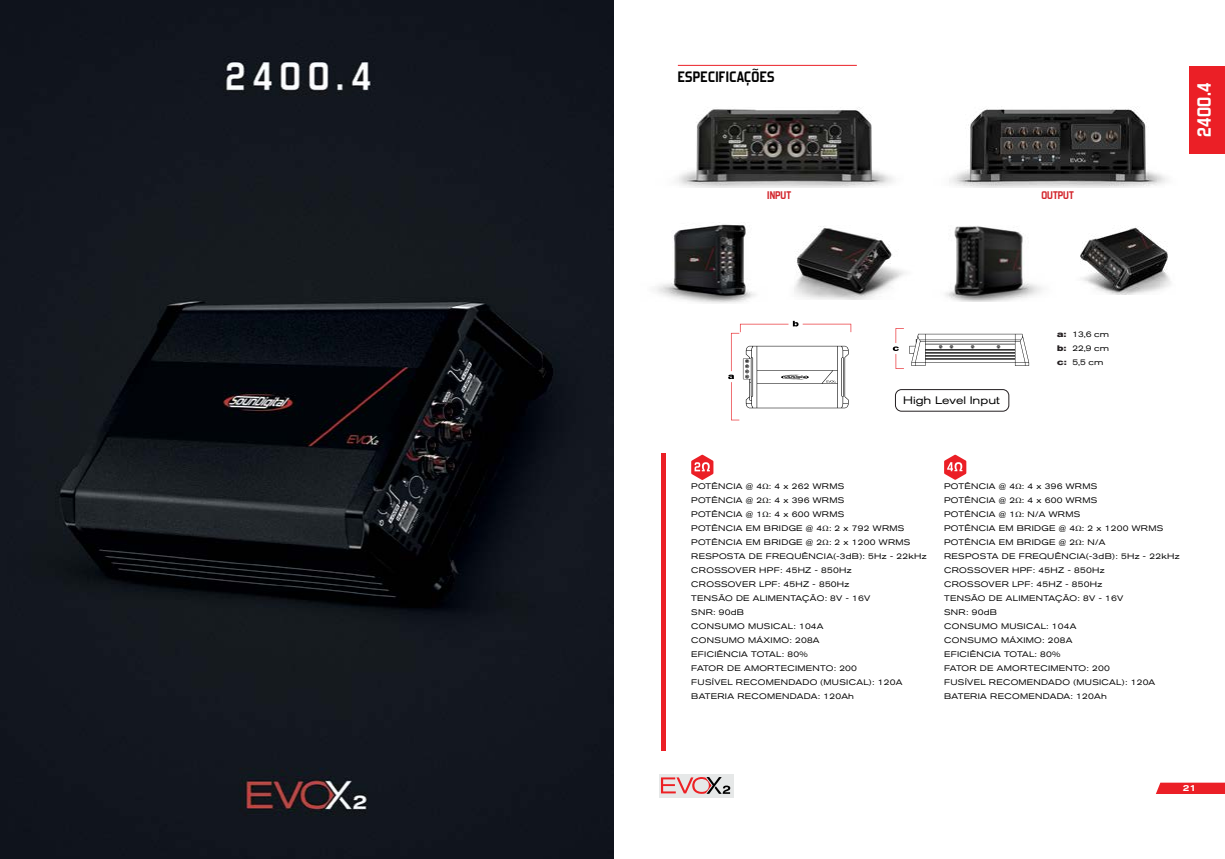
<style>
.page{position:relative;width:1225px;height:859px;background:#fff}
.page>*{position:absolute;margin:0;border:0;box-sizing:border-box;transform-origin:0 0}
.t1{font:700 19px "Forgotten Futurist Rg";color:#fff}
.t2{font:700 15px "Forgotten Futurist Rg";letter-spacing:.02em;color:#000}
.t3{font:700 11px "Forgotten Futurist Rg";color:#d2232a}
.t4{font:expanded 10.8px "Akzidenz Grotesk BQ";color:#000}
.t5{font:500 expanded 9px "Akzidenz Grotesk BE";color:#fff}
.t6{font:expanded 8px/14px "Akzidenz Grotesk BQ";letter-spacing:.04em;color:#000}
.t7{font:700 expanded 8px/14px "Akzidenz Grotesk BQ";color:#241f21;text-align:justify}
</style>
<div class="page">
<div style="left:659px;top:774px;width:74px;height:24px;background:#e6e8e8"></div>
<svg style="left:661px;top:777px;width:69px;height:17px"></svg>
<hr style="left:678px;top:65px;width:179px;height:1px;background:#eb1f26">
<div style="left:1189px;top:66px;width:36px;height:88px;background:#eb1f26"></div>
<svg style="left:1156px;top:783px;width:69px;height:11px"></svg>
<hr style="left:661px;top:454px;width:4px;height:297px;background:#eb1f26">
<img style="left:0;top:0;width:613px;height:859px">
<img style="left:677px;top:106px;width:490px;height:81px">
<img style="left:656px;top:224px;width:100px;height:80px">
<img style="left:794px;top:226px;width:248px;height:75px">
<img style="left:1080px;top:227px;width:91px;height:68px">
<div style="left:895px;top:389px;width:114px;height:23px;border:1px solid #241f21;border-radius:6px"></div>
<svg style="left:691px;top:455px;width:22px;height:25px"></svg>
<svg style="left:944px;top:455px;width:22px;height:25px"></svg>
<svg style="left:728px;top:321px;width:123px;height:99px"></svg>
<svg style="left:892px;top:328px;width:137px;height:41px"></svg>
<h2 class="t2" style="left:677px;top:68px;width:98px">ESPECIFICAÇÕES</h2>
<h3 class="t3" style="left:767px;top:188px;width:25px">INPUT</h3>
<h3 class="t3" style="left:1041px;top:188px;width:34px">OUTPUT</h3>
<h1 class="t1" style="left:1192px;top:137px;width:56px;rotate:-90deg">2400.4</h1>
<h3 class="t4" style="left:903px;top:394px;width:98px">High Level Input</h3>
<p class="t6" style="left:1072px;top:328px;width:38px;text-align:justify">13,6 cm 22,9 cm 5,5 cm</p>
<p class="t7" style="left:1057px;top:327px;width:11px">a: b: c:</p>
<p class="t6" style="left:691px;top:479px;width:237px">POTÊNCIA @ 4 : 4 x 262 WRMS<br>POTÊNCIA @ 2 : 4 x 396 WRMS<br>POTÊNCIA @ 1 : 4 x 600 WRMS<br>POTÊNCIA EM BRIDGE @ 4 : 2 x 792 WRMS<br>POTÊNCIA EM BRIDGE @ 2 : 2 x 1200 WRMS<br>RESPOSTA DE FREQUÊNCIA(-3dB): 5Hz - 22kHz<br>CROSSOVER HPF: 45HZ - 850Hz<br>CROSSOVER LPF: 45HZ - 850Hz<br>TENSÃO DE ALIMENTAÇÃO: 8V - 16V<br>SNR: 90dB<br>CONSUMO MUSICAL: 104A<br>CONSUMO MÁXIMO: 208A<br>EFICIÊNCIA TOTAL: 80%<br>FATOR DE AMORTECIMENTO: 200<br>FUSÍVEL RECOMENDADO (MUSICAL): 120A<br>BATERIA RECOMENDADA: 120Ah</p>
<p class="t6" style="left:944px;top:479px;width:237px">POTÊNCIA @ 4 : 4 x 396 WRMS<br>POTÊNCIA @ 2 : 4 x 600 WRMS<br>POTÊNCIA @ 1 : N/A WRMS<br>POTÊNCIA EM BRIDGE @ 4 : 2 x 1200 WRMS<br>POTÊNCIA EM BRIDGE @ 2 : N/A<br>RESPOSTA DE FREQUÊNCIA(-3dB): 5Hz - 22kHz<br>CROSSOVER HPF: 45HZ - 850Hz<br>CROSSOVER LPF: 45HZ - 850Hz<br>TENSÃO DE ALIMENTAÇÃO: 8V - 16V<br>SNR: 90dB<br>CONSUMO MUSICAL: 104A<br>CONSUMO MÁXIMO: 208A<br>EFICIÊNCIA TOTAL: 80%<br>FATOR DE AMORTECIMENTO: 200<br>FUSÍVEL RECOMENDADO (MUSICAL): 120A<br>BATERIA RECOMENDADA: 120Ah</p>
<p class="t5" style="left:1182px;top:783px;width:15px">21</p>
</div>
